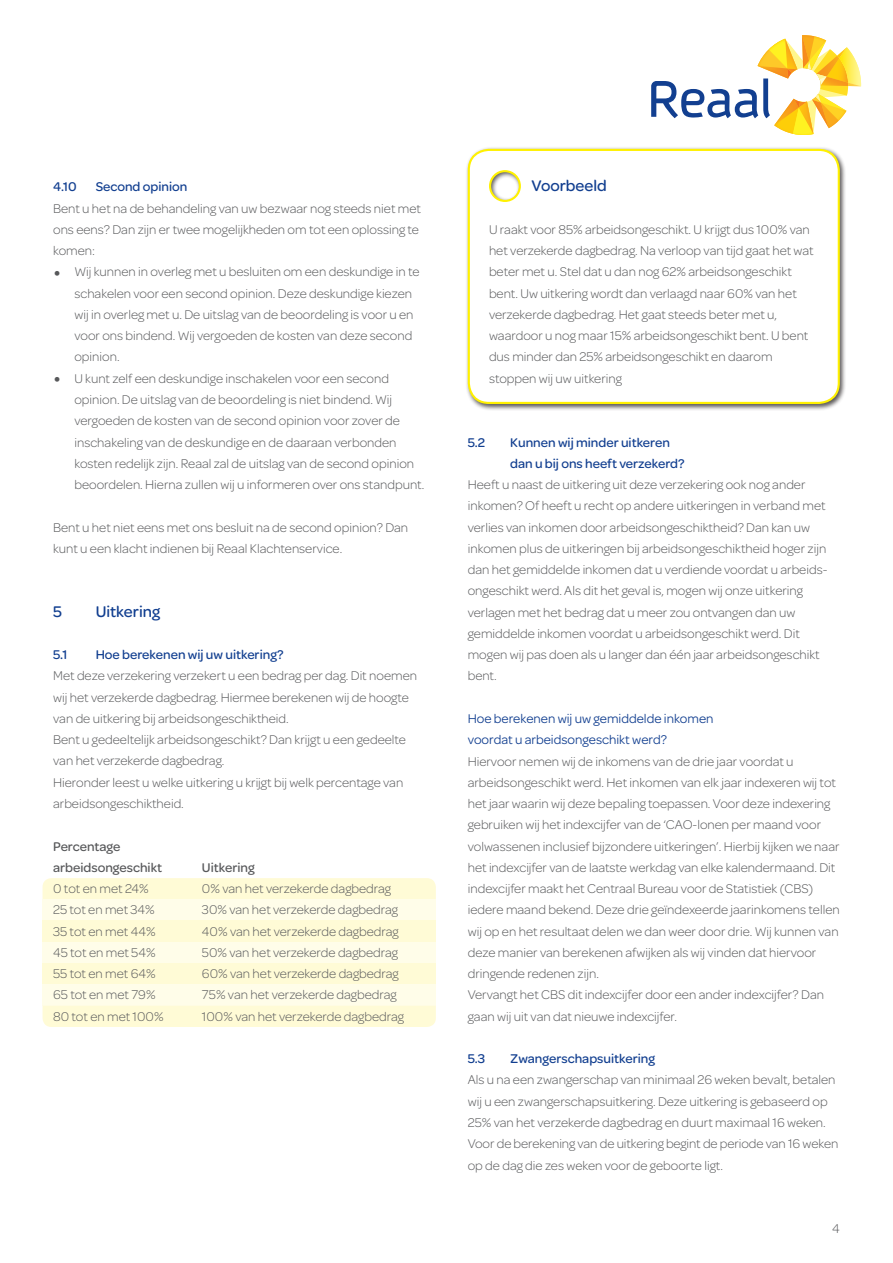
<style>
.page{position:relative;width:893px;height:1263px;background:#fff}
.page>*{position:absolute;margin:0;border:0;box-sizing:border-box;transform-origin:0 0}
.t1{font:500 16.5px "Omnes";color:#123f90}
.t2{font:300 13.5px/21.3px "Omnes";color:#57585a}
.t3{font:500 13.5px/21.3px "Omnes";color:#123f90}
.t4{font:13.5px/21.3px "Omnes";color:#123f90}
.t5{font:500 13.5px/21.3px "Omnes";color:#57585a}
.s1{font-size:27px}
</style>
<div class="page">
<div style="left:465px;top:146px;width:381px;height:265px;background:#231f20;opacity:.75"></div>
<svg style="left:467px;top:148px;width:374px;height:257px"></svg>
<div style="left:43px;top:878px;width:393px;height:21px;background:#fffbd6"></div>
<div style="left:43px;top:899px;width:393px;height:22px;background:#fffde9"></div>
<div style="left:43px;top:921px;width:393px;height:21px;background:#fffbd6"></div>
<div style="left:43px;top:942px;width:393px;height:21px;background:#fffde9"></div>
<div style="left:43px;top:963px;width:393px;height:21px;background:#fffbd6"></div>
<div style="left:43px;top:984px;width:393px;height:22px;background:#fffde9"></div>
<div style="left:43px;top:1006px;width:393px;height:21px;background:#fffbd6"></div>
<svg style="left:651px;top:35px;width:210px;height:100px"></svg>
<p class="t3" style="left:53px;top:175px;width:25px">4.10</p>
<p class="t3" style="left:96px;top:175px;width:93px">Second opinion</p>
<p class="t2" style="left:53px;top:197px;width:369px">Bent u het na de behandeling van uw bezwaar nog steeds niet met ons eens? Dan zijn er twee mogelijkheden om tot een oplossing te komen:</p>
<p class="t2" style="left:74px;top:261px;width:347px;text-indent:-21px"><span class="s1">•</span> Wij kunnen in overleg met u besluiten om een deskundige in te schakelen voor een second opinion. Deze deskundige kiezen wij in overleg met u. De uitslag van de beoordeling is voor u en voor ons bindend. Wij vergoeden de kosten van deze second opinion.</p>
<p class="t2" style="left:74px;top:367px;width:351px;text-indent:-21px"><span class="s1">•</span> U kunt zelf een deskundige inschakelen voor een second opinion. De uitslag van de beoordeling is niet bindend. Wij vergoeden de kosten van de second opinion voor zover de inschakeling van de deskundige en de daaraan verbonden kosten redelijk zijn. Reaal zal de uitslag van de second opinion beoordelen. Hierna zullen wij u informeren over ons standpunt.</p>
<p class="t2" style="left:53px;top:516px;width:357px">Bent u het niet eens met ons besluit na de second opinion? Dan kunt u een klacht indienen bij Reaal Klachtenservice.</p>
<p class="t1" style="left:53px;top:600px;width:10px">5</p>
<p class="t1" style="left:96px;top:600px;width:66px">Uitkering</p>
<p class="t3" style="left:53px;top:643px;width:16px">5.1</p>
<p class="t3" style="left:96px;top:643px;width:189px">Hoe berekenen wij uw uitkering?</p>
<p class="t2" style="left:53px;top:665px;width:365px">Met deze verzekering verzekert u een bedrag per dag. Dit noemen wij het verzekerde dagbedrag. Hiermee berekenen wij de hoogte van de uitkering bij arbeidsongeschiktheid.<br>Bent u gedeeltelijk arbeidsongeschikt? Dan krijgt u een gedeelte van het verzekerde dagbedrag.<br>Hieronder leest u welke uitkering u krijgt bij welk percentage van arbeidsongeschiktheid.</p>
<p class="t5" style="left:53px;top:835px;width:110px">Percentage arbeidsongeschikt</p>
<p class="t5" style="left:202px;top:856px;width:54px">Uitkering</p>
<p class="t2" style="left:53px;top:877px;width:97px">0 tot en met 24%</p>
<p class="t2" style="left:202px;top:877px;width:190px">0% van het verzekerde dagbedrag</p>
<p class="t2" style="left:53px;top:899px;width:103px">25 tot en met 34%</p>
<p class="t2" style="left:202px;top:899px;width:198px">30% van het verzekerde dagbedrag</p>
<p class="t2" style="left:53px;top:920px;width:104px">35 tot en met 44%</p>
<p class="t2" style="left:202px;top:920px;width:198px">40% van het verzekerde dagbedrag</p>
<p class="t2" style="left:53px;top:941px;width:104px">45 tot en met 54%</p>
<p class="t2" style="left:202px;top:941px;width:198px">50% van het verzekerde dagbedrag</p>
<p class="t2" style="left:53px;top:963px;width:104px">55 tot en met 64%</p>
<p class="t2" style="left:202px;top:963px;width:198px">60% van het verzekerde dagbedrag</p>
<p class="t2" style="left:53px;top:984px;width:104px">65 tot en met 79%</p>
<p class="t2" style="left:202px;top:984px;width:196px">75% van het verzekerde dagbedrag</p>
<p class="t2" style="left:53px;top:1005px;width:112px">80 tot en met 100%</p>
<p class="t2" style="left:202px;top:1005px;width:203px">100% van het verzekerde dagbedrag</p>
<p class="t1" style="left:531px;top:174px;width:77px">Voorbeeld</p>
<p class="t2" style="left:489px;top:218px;width:326px">U raakt voor 85% arbeidsongeschikt. U krijgt dus 100% van het verzekerde dagbedrag. Na verloop van tijd gaat het wat beter met u. Stel dat u dan nog 62% arbeidsongeschikt bent. Uw uitkering wordt dan verlaagd naar 60% van het verzekerde dagbedrag. Het gaat steeds beter met u, waardoor u nog maar 15% arbeidsongeschikt bent. U bent dus minder dan 25% arbeidsongeschikt en daarom stoppen wij uw uitkering</p>
<p class="t3" style="left:468px;top:431px;width:19px">5.2</p>
<p class="t3" style="left:510px;top:431px;width:176px">Kunnen wij minder uitkeren dan u bij ons heeft verzekerd?</p>
<p class="t2" style="left:468px;top:474px;width:361px">Heeft u naast de uitkering uit deze verzekering ook nog ander inkomen? Of heeft u recht op andere uitkeringen in verband met verlies van inkomen door arbeidsongeschiktheid? Dan kan uw inkomen plus de uitkeringen bij arbeidsongeschiktheid hoger zijn dan het gemiddelde inkomen dat u verdiende voordat u arbeids&shy;ongeschikt werd. Als dit het geval is, mogen wij onze uitkering verlagen met het bedrag dat u meer zou ontvangen dan uw gemiddelde inkomen voordat u arbeidsongeschikt werd. Dit mogen wij pas doen als u langer dan één jaar arbeidsongeschikt bent.</p>
<p class="t4" style="left:468px;top:707px;width:247px">Hoe berekenen wij uw gemiddelde inkomen voordat u arbeidsongeschikt werd?</p>
<p class="t2" style="left:468px;top:750px;width:373px">Hiervoor nemen wij de inkomens van de drie jaar voordat u arbeidsongeschikt werd. Het inkomen van elk jaar indexeren wij tot het jaar waarin wij deze bepaling toepassen. Voor deze indexering gebruiken wij het indexcijfer van de ‘CAO-lonen per maand voor volwassenen inclusief bijzondere uitkeringen’. Hierbij kijken we naar het indexcijfer van de laatste werkdag van elke kalendermaand. Dit indexcijfer maakt het Centraal Bureau voor de Statistiek (CBS) iedere maand bekend. Deze drie geïndexeerde jaarinkomens tellen wij op en het resultaat delen we dan weer door drie. Wij kunnen van deze manier van berekenen afwijken als wij vinden dat hiervoor dringende redenen zijn.<br>Vervangt het CBS dit indexcijfer door een ander indexcijfer? Dan gaan wij uit van dat nieuwe indexcijfer.</p>
<p class="t3" style="left:468px;top:1047px;width:19px">5.3</p>
<p class="t3" style="left:510px;top:1047px;width:146px">Zwangerschapsuitkering</p>
<p class="t2" style="left:468px;top:1069px;width:372px">Als u na een zwangerschap van minimaal 26 weken bevalt, betalen wij u een zwangerschapsuitkering. Deze uitkering is gebaseerd op 25% van het verzekerde dagbedrag en duurt maximaal 16 weken.<br>Voor de berekening van de uitkering begint de periode van 16 weken op de dag die zes weken voor de geboorte ligt.</p>
<p class="t2" style="left:832px;top:1218px;width:9px">4</p>
</div>
